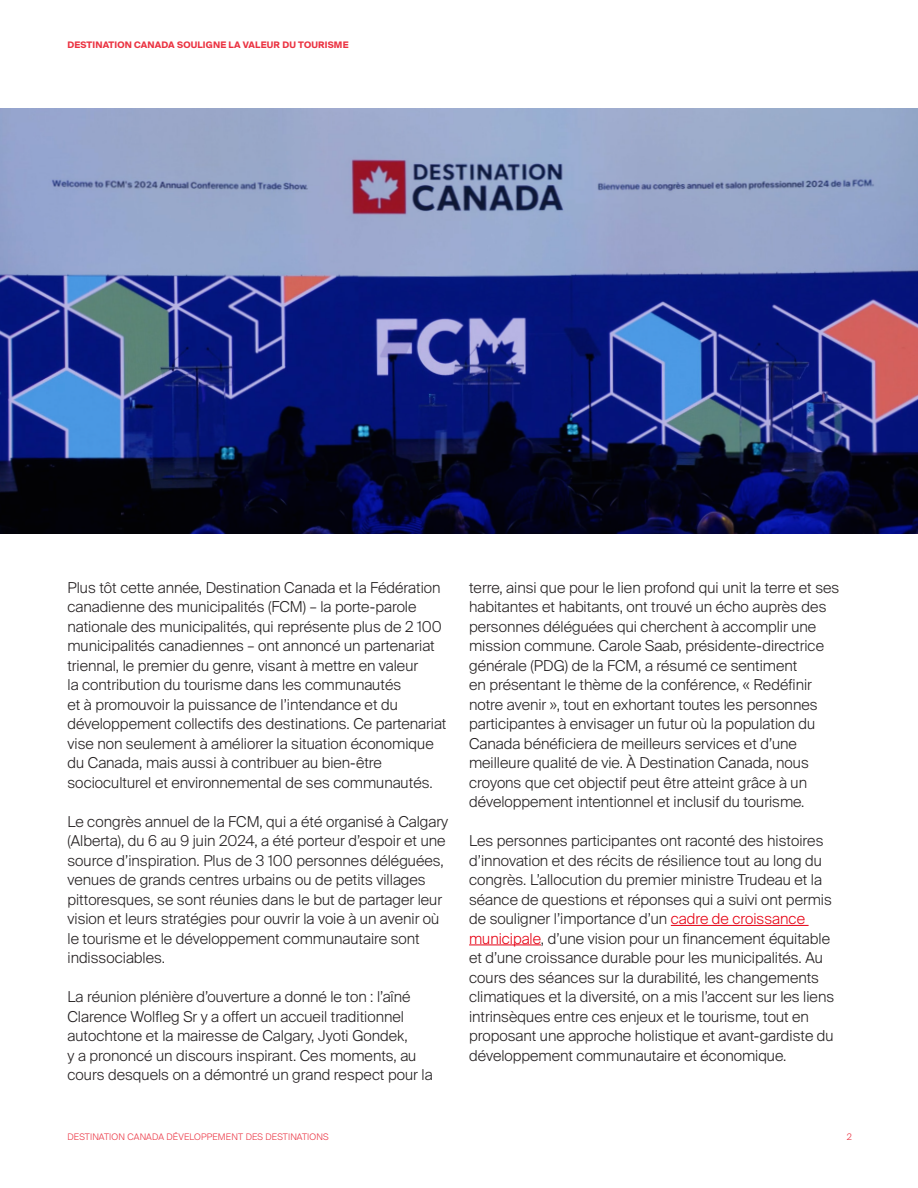
<style>
.page{position:relative;width:918px;height:1188px;background:#fff}
.page>*{position:absolute;margin:0;border:0;box-sizing:border-box;transform-origin:0 0}
.t1{font:300 15px/19.5px "Suisse Intl";color:#231f20}
.t2{font:300 9px "Suisse Intl";letter-spacing:.02em;color:#eb3342}
.t3{font:700 9px "Suisse Intl";letter-spacing:.02em;color:#eb3342}
.s1{color:#e60013}
</style>
<div class="page">
<hr style="left:671px;top:925px;width:138px;height:1px;background:#e60013">
<hr style="left:469px;top:945px;width:72px;height:1px;background:#e60013">
<img style="left:0;top:108px;width:918px;height:426px">
<p class="t3" style="left:68px;top:39px;width:283px">DESTINATION CANADA SOULIGNE LA VALEUR DU TOURISME</p>
<p class="t1" style="left:68px;top:578px;width:381px">Plus tôt cette année, Destination Canada et la Fédération canadienne des municipalités (FCM) – la porte-parole nationale des municipalités, qui représente plus de 2 100 municipalités canadiennes – ont annoncé un partenariat triennal, le premier du genre, visant à mettre en valeur<br>la contribution du tourisme dans les communautés<br>et à promouvoir la puissance de l’intendance et du développement collectifs des destinations. Ce partenariat vise non seulement à améliorer la situation économique du Canada, mais aussi à contribuer au bien-être socioculturel et environnemental de ses communautés.</p>
<p class="t1" style="left:68px;top:812px;width:382px">Le congrès annuel de la FCM, qui a été organisé à Calgary (Alberta), du 6 au 9 juin 2024, a été porteur d’espoir et une source d’inspiration. Plus de 3 100 personnes déléguées, venues de grands centres urbains ou de petits villages pittoresques, se sont réunies dans le but de partager leur vision et leurs stratégies pour ouvrir la voie à un avenir où le tourisme et le développement communautaire sont indissociables.</p>
<p class="t1" style="left:68px;top:987px;width:367px">La réunion plénière d’ouverture a donné le ton : l’aîné Clarence Wolfleg Sr y a offert un accueil traditionnel autochtone et la mairesse de Calgary, Jyoti Gondek,<br>y a prononcé un discours inspirant. Ces moments, au cours desquels on a démontré un grand respect pour la</p>
<p class="t1" style="left:469px;top:578px;width:372px">terre, ainsi que pour le lien profond qui unit la terre et ses habitantes et habitants, ont trouvé un écho auprès des personnes déléguées qui cherchent à accomplir une mission commune. Carole Saab, présidente-directrice générale (PDG) de la FCM, a résumé ce sentiment<br>en présentant le thème de la conférence, « Redéfinir notre avenir », tout en exhortant toutes les personnes participantes à envisager un futur où la population du Canada bénéficiera de meilleurs services et d’une meilleure qualité de vie. À Destination Canada, nous croyons que cet objectif peut être atteint grâce à un développement intentionnel et inclusif du tourisme.</p>
<p class="t1" style="left:469px;top:831px;width:367px">Les personnes participantes ont raconté des histoires d’innovation et des récits de résilience tout au long du congrès. L’allocution du premier ministre Trudeau et la séance de questions et réponses qui a suivi ont permis de souligner l’importance d’un <span class="s1">cadre de croissance municipale</span>, d’une vision pour un financement équitable et d’une croissance durable pour les municipalités. Au cours des séances sur la durabilité, les changements climatiques et la diversité, on a mis l’accent sur les liens intrinsèques entre ces enjeux et le tourisme, tout en proposant une approche holistique et avant-gardiste du développement communautaire et économique.</p>
<p class="t2" style="left:68px;top:1132px;width:263px">DESTINATION CANADA DÉVELOPPEMENT DES DESTINATIONS</p>
<p class="t2" style="left:847px;top:1132px;width:7px">2</p>
</div>
